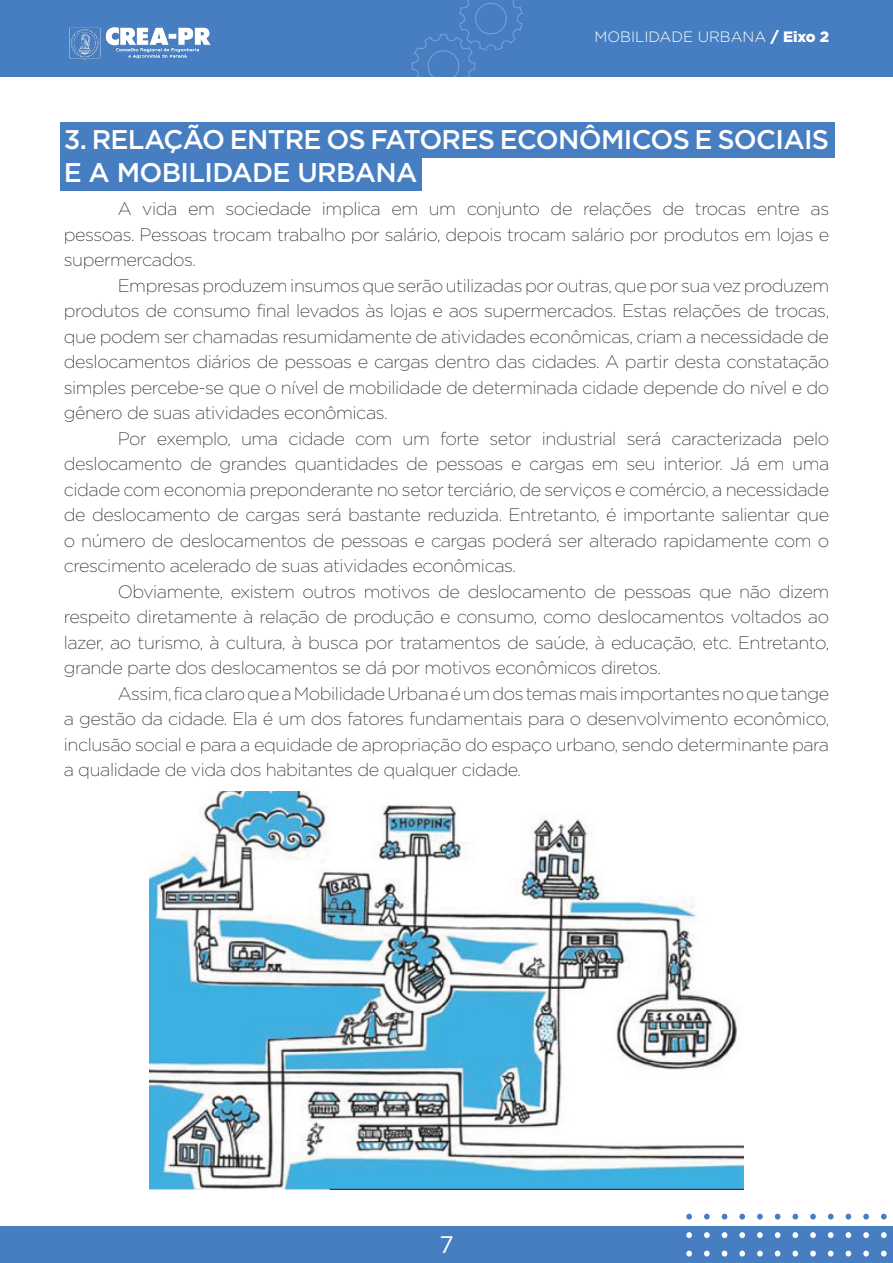
<style>
.page{position:relative;width:893px;height:1263px;background:#fff}
.page>*{position:absolute;margin:0;border:0;box-sizing:border-box;transform-origin:0 0}
.t1{font:500 27px/33px "Gotham";letter-spacing:-.025em;color:#fff}
.t2{font:24px "Gotham";color:#fff}
.t3{font:200 18px/25.5px "Gotham";letter-spacing:-.025em;color:#231f20;text-align:justify}
.t4{font:300 15px "Gotham";color:#fff}
.s1{font-weight:900}
</style>
<div class="page">
<div style="left:60px;top:155px;width:362px;height:35px;background:#467ec1"></div>
<div style="left:60px;top:122px;width:774px;height:35px;background:#467ec1"></div>
<div style="left:0;top:0;width:893px;height:77px;background:#467ec1"></div>
<div style="left:0;top:1226px;width:893px;height:37px;background:#467ec1"></div>
<svg style="left:412px;top:0;width:111px;height:77px"></svg>
<svg style="left:881px;top:1250px;width:6px;height:6px"></svg>
<svg style="left:863px;top:1250px;width:6px;height:6px"></svg>
<svg style="left:846px;top:1250px;width:5px;height:6px"></svg>
<svg style="left:828px;top:1250px;width:5px;height:6px"></svg>
<svg style="left:810px;top:1250px;width:6px;height:6px"></svg>
<svg style="left:792px;top:1250px;width:6px;height:6px"></svg>
<svg style="left:775px;top:1250px;width:5px;height:6px"></svg>
<svg style="left:757px;top:1250px;width:6px;height:6px"></svg>
<svg style="left:739px;top:1250px;width:6px;height:6px"></svg>
<svg style="left:722px;top:1250px;width:5px;height:6px"></svg>
<svg style="left:704px;top:1250px;width:6px;height:6px"></svg>
<svg style="left:686px;top:1250px;width:6px;height:6px"></svg>
<svg style="left:881px;top:1232px;width:6px;height:6px"></svg>
<svg style="left:863px;top:1232px;width:6px;height:6px"></svg>
<svg style="left:846px;top:1232px;width:5px;height:6px"></svg>
<svg style="left:828px;top:1232px;width:5px;height:6px"></svg>
<svg style="left:810px;top:1232px;width:6px;height:6px"></svg>
<svg style="left:792px;top:1232px;width:6px;height:6px"></svg>
<svg style="left:775px;top:1232px;width:5px;height:6px"></svg>
<svg style="left:757px;top:1232px;width:6px;height:6px"></svg>
<svg style="left:739px;top:1232px;width:6px;height:6px"></svg>
<svg style="left:722px;top:1232px;width:5px;height:6px"></svg>
<svg style="left:704px;top:1232px;width:6px;height:6px"></svg>
<svg style="left:686px;top:1232px;width:6px;height:6px"></svg>
<svg style="left:881px;top:1214px;width:6px;height:5px"></svg>
<svg style="left:863px;top:1214px;width:6px;height:5px"></svg>
<svg style="left:846px;top:1214px;width:5px;height:5px"></svg>
<svg style="left:828px;top:1214px;width:5px;height:5px"></svg>
<svg style="left:810px;top:1214px;width:6px;height:5px"></svg>
<svg style="left:792px;top:1214px;width:6px;height:5px"></svg>
<svg style="left:775px;top:1214px;width:5px;height:5px"></svg>
<svg style="left:757px;top:1214px;width:6px;height:5px"></svg>
<svg style="left:739px;top:1214px;width:6px;height:5px"></svg>
<svg style="left:722px;top:1214px;width:5px;height:5px"></svg>
<svg style="left:704px;top:1214px;width:6px;height:5px"></svg>
<svg style="left:686px;top:1214px;width:6px;height:5px"></svg>
<img style="left:69px;top:27px;width:142px;height:33px">
<img style="left:150px;top:791px;width:593px;height:398px">
<p class="t4" style="left:594px;top:28px;width:236px">MOBILIDADE URBANA <span class="s1">/ Eixo 2</span></p>
<h1 class="t1" style="left:64px;top:123px;width:767px">3. RELAÇÃO ENTRE OS FATORES ECONÔMICOS E SOCIAIS<br>E A MOBILIDADE URBANA</h1>
<p class="t3" style="left:64px;top:196px;width:767px;text-indent:54px">A vida em sociedade implica em um conjunto de relações de trocas entre as pessoas. Pessoas trocam trabalho por salário, depois trocam salário por produtos em lojas e supermercados.</p>
<p class="t3" style="left:64px;top:272px;width:767px;text-indent:54px">Empresas produzem insumos que serão utilizadas por outras, que por sua vez produzem produtos de consumo final levados às lojas e aos supermercados. Estas relações de trocas, que podem ser chamadas resumidamente de atividades econômicas, criam a necessidade de deslocamentos diários de pessoas e cargas dentro das cidades. A partir desta constatação simples percebe-se que o nível de mobilidade de determinada cidade depende do nível e do gênero de suas atividades econômicas.</p>
<p class="t3" style="left:64px;top:425px;width:767px;text-indent:54px">Por exemplo, uma cidade com um forte setor industrial será caracterizada pelo deslocamento de grandes quantidades de pessoas e cargas em seu interior. Já em uma cidade com economia preponderante no setor terciário, de serviços e comércio, a necessidade de deslocamento de cargas será bastante reduzida. Entretanto, é importante salientar que o número de deslocamentos de pessoas e cargas poderá ser alterado rapidamente com o crescimento acelerado de suas atividades econômicas.</p>
<p class="t3" style="left:64px;top:578px;width:767px;text-indent:54px">Obviamente, existem outros motivos de deslocamento de pessoas que não dizem respeito diretamente à relação de produção e consumo, como deslocamentos voltados ao lazer, ao turismo, à cultura, à busca por tratamentos de saúde, à educação, etc. Entretanto, grande parte dos deslocamentos se dá por motivos econômicos diretos.</p>
<p class="t3" style="left:64px;top:680px;width:767px;text-indent:54px">Assim, fica claro que a Mobilidade Urbana é um dos temas mais importantes no que tange a gestão da cidade. Ela é um dos fatores fundamentais para o desenvolvimento econômico, inclusão social e para a equidade de apropriação do espaço urbano, sendo determinante para a qualidade de vida dos habitantes de qualquer cidade.</p>
<h2 class="t2" style="left:439px;top:1231px;width:16px">7</h2>
</div>
